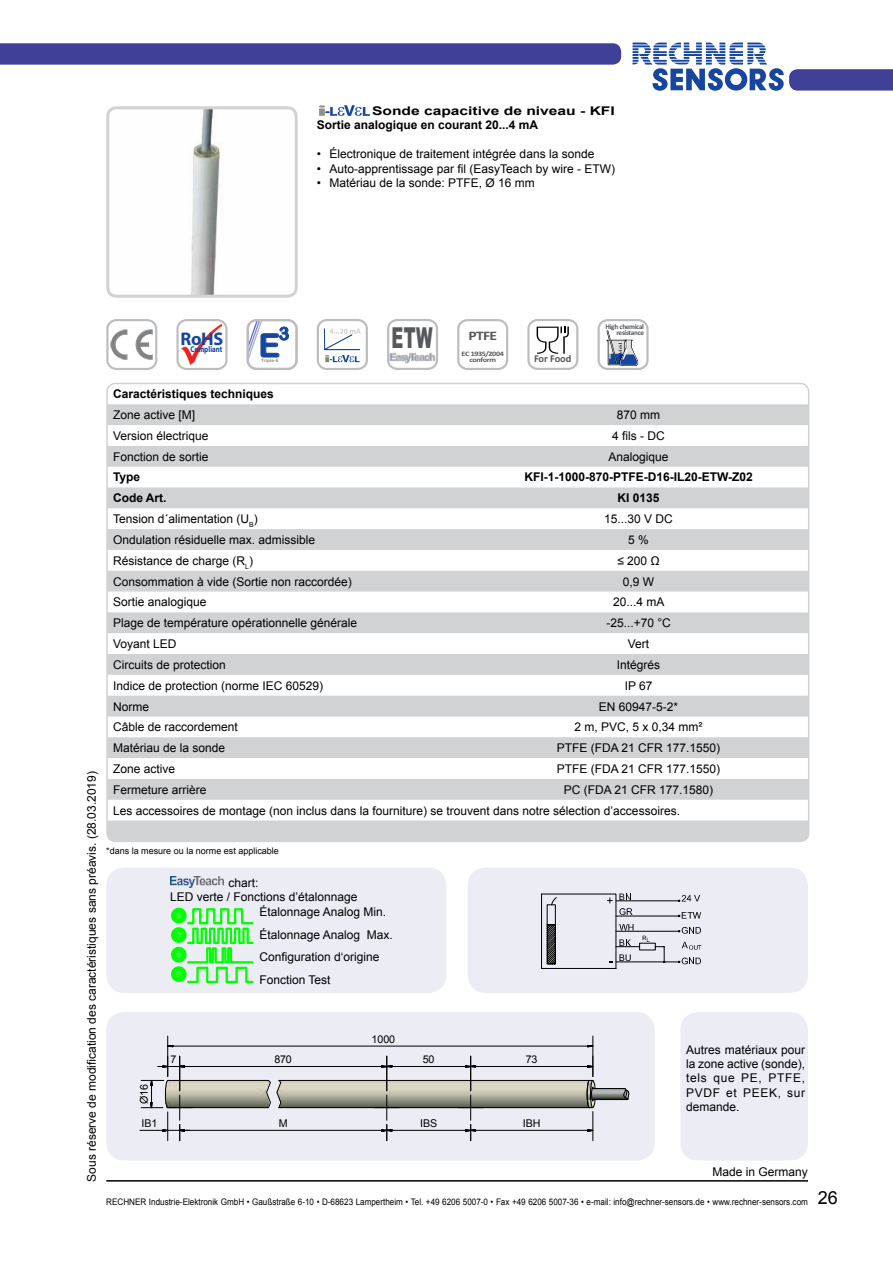
<style>
.page{position:relative;width:893px;height:1263px;background:#fff}
.page>*{position:absolute;margin:0;border:0;box-sizing:border-box;transform-origin:0 0}
.t1{font:32.55px "Arial Rounded MT Bold";color:#16469d}
.t2{font:700 18.3px "Myriad Pro";color:#16469d}
.t3{font:18px "Arial Rounded MT Bold";color:#16469d}
.t4{font:700 13.05px "Calibri";color:#57585b;scale:1.2 1}
.t5{font:12px/14.4px "Arial";color:#000}
.t6{font:700 12px "Arial";color:#000}
.t7{font:700 12px/14.4px "Arial";color:#000;scale:1.3 1}
.t8{font:10.65px "Arial";letter-spacing:-.005em;color:#000}
.t9{font:700 10.5px "Calibri";letter-spacing:-.02em;color:#57585b}
.t10{font:700 10.2px "Arial";letter-spacing:-.065em;color:#626366}
.t11{font:9px "Arial";color:#000;scale:.9 1}
.t12{font:9px "Arial";color:#000}
.t13{font:700 8.4px "Myriad Pro";color:#16469d;scale:.82 1}
.t14{font:700 7.2px/6.1px "Calibri";letter-spacing:-.045em;color:#57585b;text-align:right}
.t15{font:700 6.75px/6.8px "Calibri";letter-spacing:-.045em;color:#57585b;text-align:center;scale:1.2 1}
.t16{font:4.5px "Arial Rounded MT Bold";letter-spacing:.02em;color:#808284}
.s1{font-family:"Arial";font-weight:900;font-size:28.95px}
.s2{color:#16469d}
.s3{font-size:18px}
</style>
<div class="page">
<svg style="left:632px;top:43px;width:261px;height:48px"></svg>
<svg style="left:0;top:43px;width:621px;height:22px;background:#46459c"></svg>
<hr style="left:106px;top:1180px;width:702px;height:1px;background:#000">
<div style="left:106px;top:1012px;width:549px;height:148px;background:#ececf5;border-radius:18px"></div>
<div style="left:680px;top:1012px;width:128px;height:148px;background:#ececf5;border-radius:18px"></div>
<div style="left:106px;top:867px;width:340px;height:126px;background:#ececf5;border-radius:18px"></div>
<div style="left:468px;top:867px;width:340px;height:126px;background:#ececf5;border-radius:18px"></div>
<svg style="left:541px;top:893px;width:160px;height:76px"></svg>
<svg style="left:319px;top:105px;width:51px;height:11px"></svg>
<img style="left:170px;top:876px;width:54px;height:12px">
<svg style="left:317px;top:319px;width:51px;height:51px"></svg>
<div style="left:387px;top:319px;width:51px;height:51px;border:2px solid #bbbdc0;border-radius:9px"></div>
<svg style="left:390px;top:353px;width:45px;height:10px"></svg>
<div style="left:457px;top:319px;width:51px;height:51px;border:2px solid #bbbdc0;border-radius:9px"></div>
<div style="left:527px;top:319px;width:51px;height:51px;border:2px solid #bbbdc0;border-radius:9px"></div>
<svg style="left:536px;top:327px;width:33px;height:27px"></svg>
<div style="left:597px;top:319px;width:52px;height:51px;border:2px solid #bbbdc0;border-radius:9px"></div>
<svg style="left:606px;top:330px;width:33px;height:36px"></svg>
<svg style="left:171px;top:907px;width:83px;height:77px"></svg>
<img style="left:110px;top:110px;width:184px;height:184px">
<div style="left:106px;top:106px;width:192px;height:192px;border:3px solid #d1d2d4;border-radius:9px"></div>
<div style="left:106px;top:319px;width:51px;height:51px;border:2px solid #bbbdc0;border-radius:9px"></div>
<svg style="left:111px;top:330px;width:41px;height:30px"></svg>
<div style="left:176px;top:319px;width:51px;height:51px;border:2px solid #bbbdc0;border-radius:9px"></div>
<img style="left:181px;top:325px;width:40px;height:40px">
<svg style="left:247px;top:319px;width:51px;height:51px"></svg>
<img style="left:192px;top:1082px;width:435px;height:25px">
<hr style="left:168px;top:1080px;width:100px;height:1px;background:#000">
<hr style="left:168px;top:1107px;width:100px;height:1px;background:#000">
<hr style="left:279px;top:1107px;width:311px;height:1px;background:#000">
<hr style="left:279px;top:1080px;width:311px;height:1px;background:#000">
<hr style="left:592px;top:1088px;width:33px;height:1px;background:#000">
<hr style="left:592px;top:1099px;width:35px;height:1px;background:#000">
<svg style="left:623px;top:1087px;width:7px;height:13px"></svg>
<svg style="left:266px;top:1079px;width:16px;height:29px"></svg>
<hr style="left:185px;top:1130px;width:197px;height:1px;background:#000">
<hr style="left:392px;top:1130px;width:73px;height:1px;background:#000">
<svg style="left:374px;top:1095px;width:25px;height:46px"></svg>
<svg style="left:587px;top:1129px;width:7px;height:3px"></svg>
<hr style="left:476px;top:1130px;width:112px;height:1px;background:#000">
<svg style="left:458px;top:1095px;width:25px;height:46px"></svg>
<hr style="left:592px;top:1111px;width:1px;height:30px;background:#000">
<hr style="left:185px;top:1066px;width:197px;height:1px;background:#000">
<svg style="left:381px;top:1065px;width:12px;height:3px"></svg>
<hr style="left:392px;top:1066px;width:73px;height:1px;background:#000">
<hr style="left:386px;top:1056px;width:1px;height:35px;background:#000">
<svg style="left:465px;top:1065px;width:11px;height:3px"></svg>
<hr style="left:476px;top:1066px;width:112px;height:1px;background:#000">
<svg style="left:586px;top:1056px;width:11px;height:52px"></svg>
<hr style="left:470px;top:1056px;width:1px;height:35px;background:#000">
<svg style="left:140px;top:1056px;width:52px;height:85px"></svg>
<hr style="left:173px;top:1046px;width:415px;height:1px;background:#000">
<hr style="left:167px;top:1036px;width:1px;height:40px;background:#000">
<hr style="left:592px;top:1036px;width:1px;height:40px;background:#000">
<svg style="left:109px;top:404px;width:700px;height:437px;fill:#d3d4d6"></svg>
<div style="left:106px;top:383px;width:703px;height:459px;border:2px solid #d1d2d4;border-radius:9px"></div>
<p class="t7" style="left:317px;top:105px;width:231px;text-indent:55px">Sonde capacitive de niveau - KFI<br>Sortie analogique en courant 20...4 mA</p>
<p class="t5" style="left:317px;top:147px;width:279px">• Électronique de traitement intégrée dans la sonde</p>
<p class="t5" style="left:317px;top:161px;width:300px">• Auto-apprentissage par fil (EasyTeach by wire - ETW)</p>
<p class="t5" style="left:317px;top:176px;width:220px">• Matériau de la sonde: PTFE, Ø 16 mm</p>
<h2 class="t2" style="left:181px;top:332px;width:44px">RoHS</h2>
<h3 class="t3" style="left:279px;top:327px;width:12px">3</h3>
<h1 class="t1" style="left:259px;top:333px;width:23px">E</h1>
<p class="t16" style="left:261px;top:358px;width:19px">Triple-E</p>
<p class="t13" style="left:190px;top:346px;width:41px">Compliant</p>
<p class="t4" style="left:391px;top:331px;width:90px"><span class="s1">ETW</span> PTFE</p>
<p class="t15" style="left:461px;top:350px;width:37px">EC 1935/2004 conform</p>
<p class="t9" style="left:534px;top:355px;width:39px">For Food</p>
<p class="t10" style="left:390px;top:353px;width:47px"><span class="s2">Easy</span>Teach</p>
<p class="t14" style="left:606px;top:324px;width:40px">High chemical resistance</p>
<p class="t5" style="left:84px;top:1181px;width:412px;rotate:-90deg">Sous réserve de modification des caractéristiques sans préavis. (28.03.2019)</p>
<p class="t6" style="left:113px;top:390px;width:162px">Caractéristiques techniques</p>
<p class="t5" style="left:113px;top:408px;width:84px">Zone active [M]</p>
<p class="t5" style="left:617px;top:409px;width:45px">870 mm</p>
<p class="t5" style="left:113px;top:429px;width:97px">Version électrique</p>
<p class="t5" style="left:612px;top:429px;width:54px">4 fils - DC</p>
<p class="t5" style="left:113px;top:449px;width:97px">Fonction de sortie</p>
<p class="t5" style="left:609px;top:449px;width:62px">Analogique</p>
<p class="t6" style="left:113px;top:473px;width:29px">Type</p>
<p class="t6" style="left:524px;top:473px;width:230px">KFI-1-1000-870-PTFE-D16-IL20-ETW-Z02</p>
<p class="t6" style="left:113px;top:494px;width:55px">Code Art.</p>
<p class="t6" style="left:618px;top:493px;width:44px">KI 0135</p>
<p class="t5" style="left:113px;top:512px;width:146px">Tension d´alimentation (U<sub>B</sub>)</p>
<p class="t5" style="left:604px;top:512px;width:70px">15...30 V DC</p>
<p class="t5" style="left:113px;top:533px;width:204px">Ondulation résiduelle max. admissible</p>
<p class="t5" style="left:628px;top:533px;width:22px">5 %</p>
<p class="t5" style="left:113px;top:553px;width:141px">Résistance de charge (R<sub>L</sub>)</p>
<p class="t5" style="left:617px;top:553px;width:44px">≤ 200 Ω</p>
<p class="t5" style="left:113px;top:574px;width:240px">Consommation à vide (Sortie non raccordée)</p>
<p class="t5" style="left:623px;top:574px;width:33px">0,9 W</p>
<p class="t5" style="left:113px;top:595px;width:95px">Sortie analogique</p>
<p class="t5" style="left:613px;top:595px;width:53px">20...4 mA</p>
<p class="t5" style="left:113px;top:616px;width:246px">Plage de température opérationnelle générale</p>
<p class="t5" style="left:606px;top:616px;width:66px">-25...+70 °C</p>
<p class="t5" style="left:113px;top:637px;width:65px">Voyant LED</p>
<p class="t5" style="left:628px;top:637px;width:23px">Vert</p>
<p class="t5" style="left:113px;top:657px;width:114px">Circuits de protection</p>
<p class="t5" style="left:617px;top:657px;width:45px">Intégrés</p>
<p class="t5" style="left:113px;top:678px;width:212px">Indice de protection (norme IEC 60529)</p>
<p class="t5" style="left:625px;top:678px;width:29px">IP 67</p>
<p class="t5" style="left:113px;top:699px;width:37px">Norme</p>
<p class="t5" style="left:599px;top:699px;width:81px">EN 60947-5-2*</p>
<p class="t5" style="left:113px;top:720px;width:126px">Câble de raccordement</p>
<p class="t5" style="left:575px;top:720px;width:130px">2 m, PVC, 5 x 0,34 mm²</p>
<p class="t5" style="left:113px;top:741px;width:114px">Matériau de la sonde</p>
<p class="t5" style="left:557px;top:741px;width:165px">PTFE (FDA 21 CFR 177.1550)</p>
<p class="t5" style="left:113px;top:762px;width:64px">Zone active</p>
<p class="t5" style="left:557px;top:762px;width:165px">PTFE (FDA 21 CFR 177.1550)</p>
<p class="t5" style="left:113px;top:782px;width:95px">Fermeture arrière</p>
<p class="t5" style="left:113px;top:779px;width:602px;line-height:20.9px;text-indent:451px">PC (FDA 21 CFR 177.1580)<br>Les accessoires de montage (non inclus dans la fourniture) se trouvent dans notre sélection d’accessoires.</p>
<p class="t12" style="left:106px;top:845px;width:174px">*dans la mesure ou la norme est applicable</p>
<p class="t5" style="left:229px;top:876px;width:32px">chart:</p>
<p class="t5" style="left:170px;top:890px;width:189px">LED verte / Fonctions d’étalonnage</p>
<p class="t5" style="left:259px;top:905px;width:128px">Étalonnage Analog Min.</p>
<p class="t5" style="left:259px;top:923px;width:135px;line-height:22.5px">Étalonnage Analog Max.<br>Configuration d‘origine<br>Fonction Test</p>
<p class="t8" style="left:372px;top:1032px;width:25px">1000</p>
<p class="t8" style="left:137px;top:1104px;width:22px;rotate:-90deg">Ø16</p>
<p class="t8" style="left:141px;top:1117px;width:17px">IB1</p>
<p class="t8" style="left:171px;top:1052px;width:7px">7</p>
<p class="t8" style="left:274px;top:1052px;width:19px">870</p>
<p class="t8" style="left:423px;top:1052px;width:13px">50</p>
<p class="t8" style="left:526px;top:1052px;width:13px">73</p>
<p class="t8" style="left:279px;top:1117px;width:10px">M</p>
<p class="t8" style="left:420px;top:1117px;width:19px">IBS</p>
<p class="t8" style="left:523px;top:1117px;width:19px">IBH</p>
<p class="t5" style="left:686px;top:1042px;width:121px;text-align:justify">Autres matériaux pour la zone active (sonde), tels que PE, PTFE, PVDF et PEEK, sur demande.</p>
<p class="t5" style="left:712px;top:1166px;width:97px">Made in Germany</p>
<p class="t11" style="left:106px;top:1196px;width:814px">RECHNER Industrie-Elektronik GmbH • Gaußstraße 6-10 • D-68623 Lampertheim • Tel. +49 6206 5007-0 • Fax +49 6206 5007-36 • e-mail: info@rechner-sensors.de • www.rechner-sensors.com <span class="s3">26</span></p>
</div>
